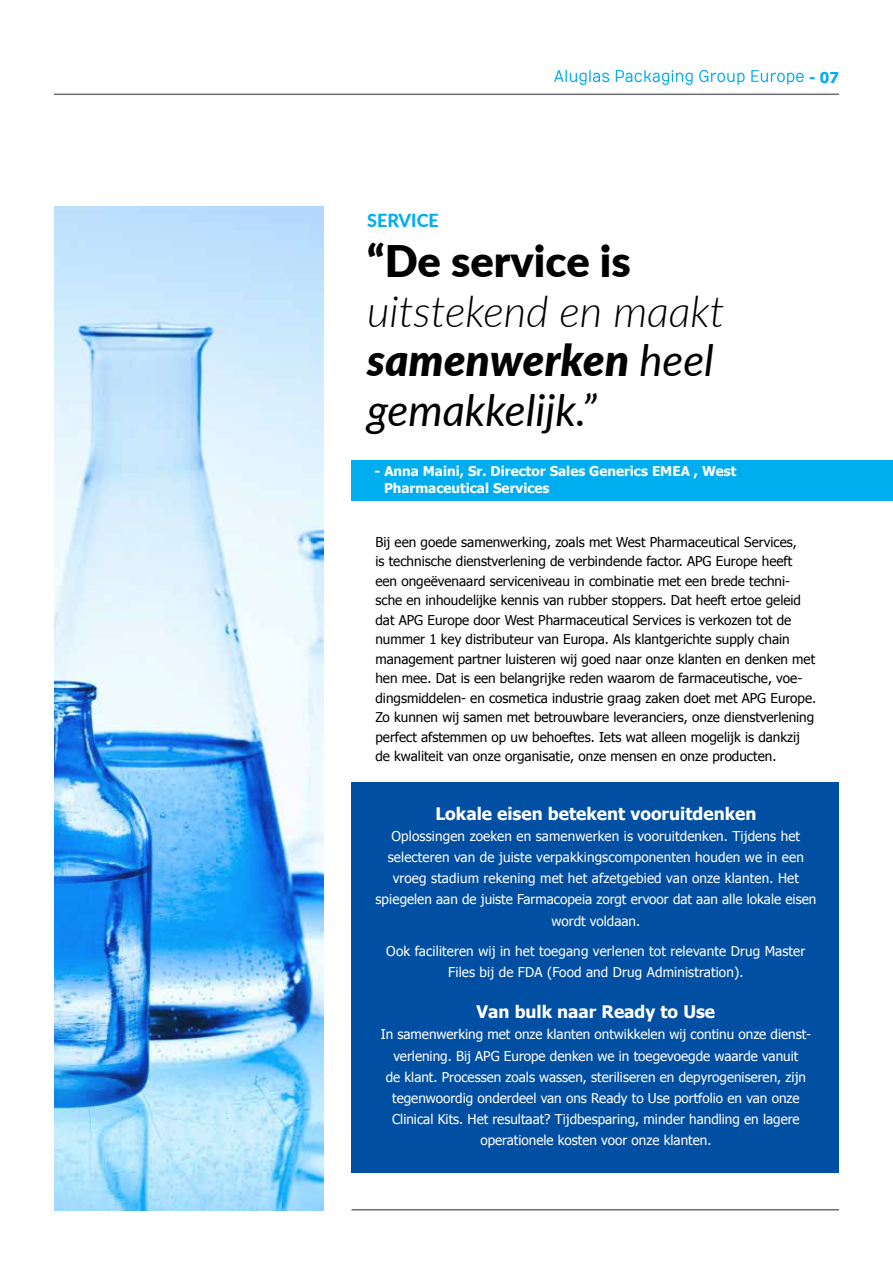
<style>
.page{position:relative;width:893px;height:1263px;background:#fff}
.page>*{position:absolute;margin:0;border:0;box-sizing:border-box;transform-origin:0 0}
.t1{font:italic 300 43.5px/49.5px "Lato";color:#000}
.t2{font:900 43.5px "Lato";color:#000}
.t3{font:800 18px "Lato";color:#00aeef}
.t4{font:700 17.25px "Tahoma";color:#fff}
.t5{font:700 15px "Tahoma";color:#00aeef}
.t6{font:13.5px/19.5px "Tahoma";color:#000}
.t7{font:13.5px/21px "Tahoma";color:#fff;text-align:center}
.t8{font:700 13.5px/16.5px "Tahoma";color:#fff}
.s1{font-weight:900}
.s2{font-weight:400}
</style>
<div class="page">
<div style="left:351px;top:782px;width:488px;height:391px;background:#004fa3"></div>
<svg style="left:554px;top:70px;width:55px;height:15px"></svg>
<svg style="left:616px;top:70px;width:77px;height:15px"></svg>
<svg style="left:699px;top:70px;width:46px;height:15px"></svg>
<svg style="left:751px;top:70px;width:53px;height:15px"></svg>
<hr style="left:54px;top:94px;width:785px;height:1px;background:#6d6e71">
<hr style="left:351px;top:1209px;width:488px;height:1px;background:#6d6e71">
<div style="left:351px;top:460px;width:542px;height:41px;background:#00aeef"></div>
<img style="left:54px;top:207px;width:269px;height:1003px">
<h2 class="t3" style="left:367px;top:207px;width:71px">SERVICE</h2>
<h1 class="t2" style="left:367px;top:229px;width:265px">“De service is</h1>
<h1 class="t1" style="left:367px;top:285px;width:359px">uitstekend en maakt <span class="s1">samenwerken</span> <span class="s2">heel gemakkelijk.”</span></h1>
<p class="t8" style="left:384px;top:462px;width:354px;text-indent:-9px">- Anna Maini, Sr. Director Sales Generics EMEA , West<br>Pharmaceutical Services</p>
<p class="t5" style="left:809px;top:67px;width:31px">- 07</p>
<p class="t6" style="left:375px;top:531px;width:442px">Bij een goede samenwerking, zoals met West Pharmaceutical Services,<br>is technische dienstverlening de verbindende factor. APG Europe heeft een ongeëvenaard serviceniveau in combinatie met een brede techni&shy;sche en inhoudelijke kennis van rubber stoppers. Dat heeft ertoe geleid dat APG Europe door West Pharmaceutical Services is verkozen tot de nummer 1 key distributeur van Europa. Als klantgerichte supply chain management partner luisteren wij goed naar onze klanten en denken met hen mee. Dat is een belangrijke reden waarom de farmaceutische, voe&shy;dingsmiddelen- en cosmetica industrie graag zaken doet met APG Europe.<br>Zo kunnen wij samen met betrouwbare leveranciers, onze dienstverlening perfect afstemmen op uw behoeftes. Iets wat alleen mogelijk is dankzij de kwaliteit van onze organisatie, onze mensen en onze producten.</p>
<p class="t4" style="left:435px;top:802px;width:322px">Lokale eisen betekent vooruitdenken</p>
<p class="t7" style="left:375px;top:825px;width:442px">Oplossingen zoeken en samenwerken is vooruitdenken. Tijdens het selecteren van de juiste verpakkingscomponenten houden we in een vroeg stadium rekening met het afzetgebied van onze klanten. Het spiegelen aan de juiste Farmacopeia zorgt ervoor dat aan alle lokale eisen wordt voldaan.</p>
<p class="t7" style="left:386px;top:939px;width:420px">Ook faciliteren wij in het toegang verlenen tot relevante Drug Master<br>Files bij de FDA (Food and Drug Administration).</p>
<p class="t4" style="left:477px;top:1000px;width:240px">Van bulk naar Ready to Use</p>
<p class="t7" style="left:381px;top:1023px;width:432px">In samenwerking met onze klanten ontwikkelen wij continu onze dienst&shy;verlening. Bij APG Europe denken we in toegevoegde waarde vanuit<br>de klant. Processen zoals wassen, steriliseren en depyrogeniseren, zijn tegenwoordig onderdeel van ons Ready to Use portfolio en van onze Clinical Kits. Het resultaat? Tijdbesparing, minder handling en lagere operationele kosten voor onze klanten.</p>
</div>
